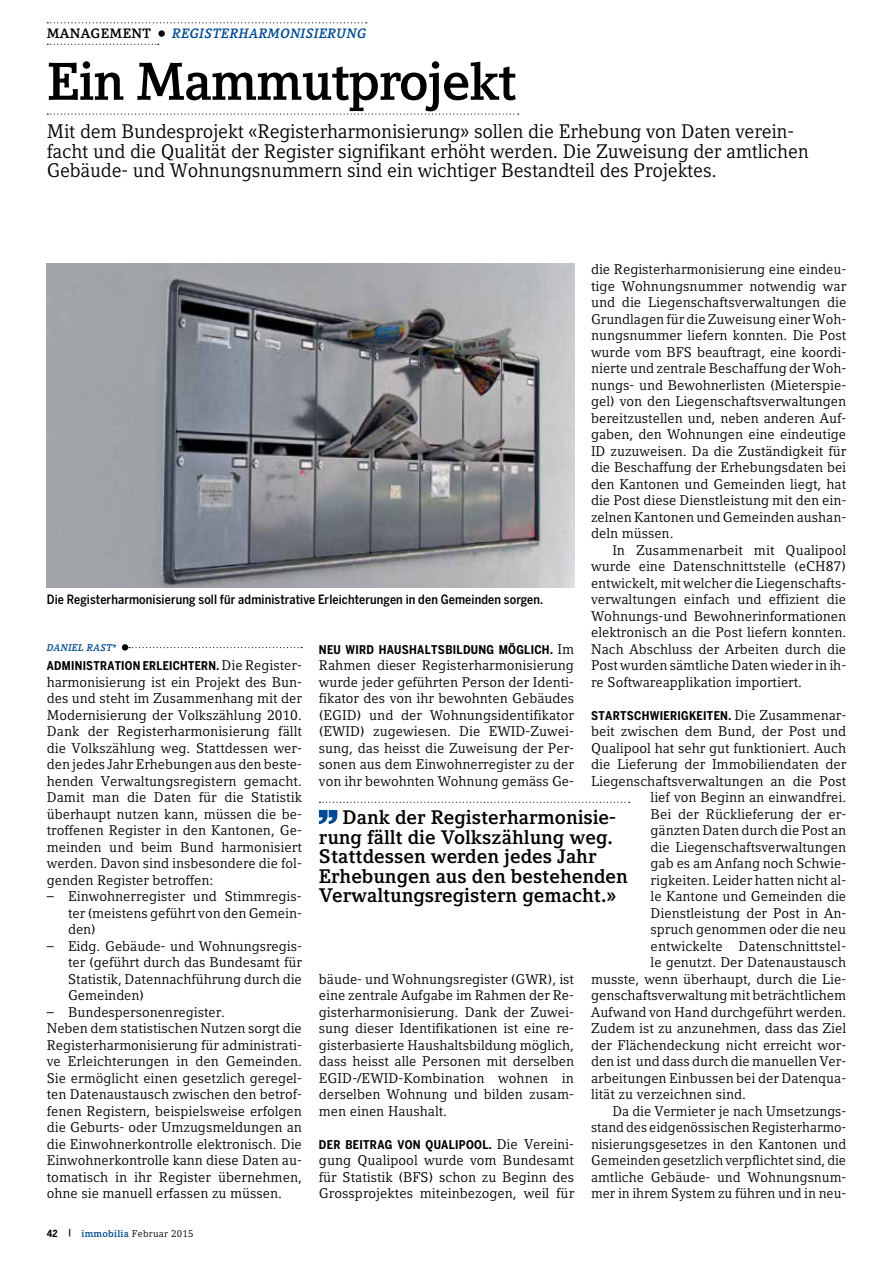
<style>
.page{position:relative;width:893px;height:1263px;background:#fff}
.page>*{position:absolute;margin:0;border:0;box-sizing:border-box;transform-origin:0 0}
.t1{font:700 52.5px "Compatil Letter LT Pro";letter-spacing:-.025em;color:#000}
.t2{font:19.5px/19.5px "Compatil Letter LT Pro";letter-spacing:-.01em;color:#000}
.t3{font:700 19.5px/19.5px "Compatil Letter LT Pro";color:#000}
.t4{font:13.95px/16.5px "Compatil Letter LT Pro";color:#000;text-align:justify}
.t5{font:italic 700 13.5px "Compatil Letter LT Pro";letter-spacing:.025em;color:#004a93}
.t6{font:700 13.5px "Compatil Letter LT Pro";letter-spacing:.025em;color:#000}
.t7{font:500 12.75px "Benton Sans Cond";letter-spacing:.01em;color:#000}
.t8{font:700 12px "Benton Sans Cond";letter-spacing:.025em;color:#000}
.t9{font:9.75px "Compatil Letter LT Pro";letter-spacing:.025em;color:#000}
.t10{font:italic 700 9.75px "Compatil Letter LT Pro";letter-spacing:.025em;color:#004a93}
.s1{font-family:"Compatil Letter LT Pro";font-weight:400;font-size:13.95px}
.s2{font-family:"Benton Sans Cond";font-weight:700}
.s3{font-weight:700}
.s4{font-weight:700;color:#004a93}
</style>
<div class="page">
<svg style="left:47px;top:22px;width:320px;height:1px"></svg>
<svg style="left:47px;top:44px;width:112px;height:1px"></svg>
<div style="left:158px;top:30px;width:7px;height:7px;background:#000;border-radius:50%"></div>
<svg style="left:129px;top:647px;width:173px;height:1px"></svg>
<div style="left:122px;top:644px;width:6px;height:7px;background:#000;border-radius:50%"></div>
<svg style="left:47px;top:114px;width:472px;height:1px"></svg>
<img style="left:47px;top:264px;width:527px;height:324px">
<svg style="left:319px;top:802px;width:311px;height:1px"></svg>
<svg style="left:319px;top:810px;width:18px;height:14px"></svg>
<p class="t6" style="left:47px;top:26px;width:106px">MANAGEMENT</p>
<p class="t5" style="left:172px;top:26px;width:196px">REGISTERHARMONISIERUNG</p>
<h1 class="t1" style="left:47px;top:51px;width:472px">Ein Mammutprojekt</h1>
<p class="t2" style="left:47px;top:122px;width:763px">Mit dem Bundesprojekt «Registerharmonisierung» sollen die Erhebung von Daten verein&shy;facht und die Qualität der Register signifikant erhöht werden. Die Zuweisung der amtlichen<br>Gebäude- und Wohnungsnummern sind ein wichtiger Bestandteil des Projektes.</p>
<p class="t4" style="left:591px;top:261px;width:257px">die Registerharmonisierung eine eindeu&shy;tige Wohnungsnummer notwendig war und die Liegenschaftsverwaltungen die Grundlagen für die Zuweisung einer Woh&shy;nungsnummer liefern konnten. Die Post wurde vom BFS beauftragt, eine koordi&shy;nierte und zentrale Beschaffung der Woh&shy;nungs- und Bewohnerlisten (Mieterspie&shy;gel) von den Liegenschaftsverwaltungen bereitzustellen und, neben anderen Auf&shy;gaben, den Wohnungen eine eindeutige ID zuzuweisen. Da die Zuständigkeit für die Beschaffung der Erhebungsdaten bei den Kantonen und Gemeinden liegt, hat die Post diese Dienstleistung mit den ein&shy;zelnen Kantonen und Gemeinden aushan&shy;deln müssen.</p>
<p class="t4" style="left:591px;top:542px;width:257px;text-indent:21px">In Zusammenarbeit mit Qualipool wurde eine Datenschnittstelle (eCH87) entwickelt, mit welcher die Liegenschafts&shy;verwaltungen einfach und effizient die Wohnungs-und Bewohnerinformationen elektronisch an die Post liefern konnten.<br>Nach Abschluss der Arbeiten durch die Post wurden sämtliche Daten wieder in ih&shy;re Softwareapplikation importiert.</p>
<p class="t8" style="left:591px;top:708px;width:257px">STARTSCHWIERIGKEITEN. <span class="s1">Die Zusammenar-</span></p>
<p class="t4" style="left:591px;top:723px;width:256px">beit zwischen dem Bund, der Post und</p>
<p class="t4" style="left:591px;top:740px;width:257px">Qualipool hat sehr gut funktioniert. Auch</p>
<p class="t4" style="left:591px;top:756px;width:257px">die Lieferung der Immobiliendaten der</p>
<p class="t4" style="left:591px;top:773px;width:257px">Liegenschaftsverwaltungen an die Post</p>
<p class="t4" style="left:651px;top:789px;width:197px">lief von Beginn an einwandfrei.</p>
<p class="t4" style="left:651px;top:806px;width:197px">Bei der Rücklieferung der er-</p>
<p class="t4" style="left:651px;top:822px;width:197px">gänzten Daten durch die Post an</p>
<p class="t4" style="left:651px;top:839px;width:197px">die Liegenschaftsverwaltungen</p>
<p class="t4" style="left:651px;top:855px;width:197px">gab es am Anfang noch Schwie-</p>
<p class="t4" style="left:651px;top:872px;width:197px">rigkeiten. Leider hatten nicht al-</p>
<p class="t4" style="left:651px;top:888px;width:197px">le Kantone und Gemeinden die</p>
<p class="t4" style="left:651px;top:905px;width:197px">Dienstleistung der Post in An-</p>
<p class="t4" style="left:651px;top:921px;width:197px">spruch genommen oder die neu</p>
<p class="t4" style="left:651px;top:938px;width:197px">entwickelte Datenschnittstel-</p>
<p class="t4" style="left:651px;top:954px;width:197px">le genutzt. Der Datenaustausch</p>
<p class="t4" style="left:591px;top:971px;width:257px">musste, wenn überhaupt, durch die Lie-</p>
<p class="t4" style="left:591px;top:987px;width:257px">genschaftsverwaltung mit beträchtlichem</p>
<p class="t4" style="left:591px;top:1004px;width:257px">Aufwand von Hand durchgeführt werden.</p>
<p class="t4" style="left:591px;top:1020px;width:257px">Zudem ist zu anzunehmen, dass das Ziel</p>
<p class="t4" style="left:591px;top:1037px;width:257px">der Flächendeckung nicht erreicht wor-</p>
<p class="t4" style="left:591px;top:1053px;width:257px">den ist und dass durch die manuellen Ver-</p>
<p class="t4" style="left:591px;top:1070px;width:257px">arbeitungen Einbussen bei der Datenqua-</p>
<p class="t4" style="left:591px;top:1086px;width:156px">lität zu verzeichnen sind.</p>
<p class="t4" style="left:612px;top:1103px;width:235px">Da die Vermieter je nach Umsetzungs-</p>
<p class="t4" style="left:591px;top:1119px;width:257px">stand des eidgenössischen Registerharmo-</p>
<p class="t4" style="left:591px;top:1136px;width:257px">nisierungsgesetzes in den Kantonen und</p>
<p class="t4" style="left:591px;top:1152px;width:256px">Gemeinden gesetzlich verpflichtet sind, die</p>
<p class="t4" style="left:591px;top:1169px;width:257px">amtliche Gebäude- und Wohnungsnum-</p>
<p class="t4" style="left:591px;top:1185px;width:257px">mer in ihrem System zu führen und in neu-</p>
<p class="t7" style="left:47px;top:592px;width:498px">Die Registerharmonisierung soll für administrative Erleichterungen in den Gemeinden sorgen.</p>
<p class="t8" style="left:319px;top:642px;width:257px">NEU WIRD HAUSHALTSBILDUNG MÖGLICH. <span class="s1">Im</span></p>
<p class="t4" style="left:319px;top:657px;width:257px">Rahmen dieser Registerharmonisierung wurde jeder geführten Person der Identi&shy;fikator des von ihr bewohnten Gebäudes (EGID) und der Wohnungsidentifikator (EWID) zugewiesen. Die EWID-Zuwei&shy;sung, das heisst die Zuweisung der Per&shy;sonen aus dem Einwohnerregister zu der von ihr bewohnten Wohnung gemäss Ge-</p>
<p class="t10" style="left:47px;top:641px;width:71px">DANIEL RAST*</p>
<p class="t8" style="left:47px;top:659px;width:257px">ADMINISTRATION ERLEICHTERN. <span class="s1">Die Register-</span></p>
<p class="t4" style="left:47px;top:674px;width:257px">harmonisierung ist ein Projekt des Bun&shy;des und steht im Zusammenhang mit der Modernisierung der Volkszählung 2010.<br>Dank der Registerharmonisierung fällt die Volkszählung weg. Stattdessen wer&shy;den jedes Jahr Erhebungen aus den beste&shy;henden Verwaltungsregistern gemacht.<br>Damit man die Daten für die Statistik überhaupt nutzen kann, müssen die be&shy;troffenen Register in den Kantonen, Ge&shy;meinden und beim Bund harmonisiert werden. Davon sind insbesondere die fol&shy;genden Register betroffen:</p>
<p class="t4" style="left:68px;top:888px;width:235px;text-indent:-21px">– Einwohnerregister und Stimmregis&shy;ter (meistens geführt von den Gemein&shy;den)</p>
<p class="t4" style="left:68px;top:938px;width:235px;text-indent:-21px">– Eidg. Gebäude- und Wohnungsregis&shy;ter (geführt durch das Bundesamt für Statistik, Datennachführung durch die Gemeinden)</p>
<p class="t4" style="left:47px;top:1004px;width:257px;text-align:left">– Bundespersonenregister.<br>Neben dem statistischen Nutzen sorgt die Registerharmonisierung für administrati&shy;ve Erleichterungen in den Gemeinden.<br>Sie ermöglicht einen gesetzlich geregel&shy;ten Datenaustausch zwischen den betrof&shy;fenen Registern, beispielsweise erfolgen die Geburts- oder Umzugsmeldungen an die Einwohnerkontrolle elektronisch. Die Einwohnerkontrolle kann diese Daten au&shy;tomatisch in ihr Register übernehmen, ohne sie manuell erfassen zu müssen.</p>
<h2 class="t3" style="left:319px;top:808px;width:310px;text-indent:24px">Dank der Registerharmonisie&shy;rung fällt die Volkszählung weg.<br>Stattdessen werden jedes Jahr<br>Erhebungen aus den bestehenden<br>Verwaltungsregistern gemacht.»</h2>
<p class="t4" style="left:319px;top:971px;width:257px">bäude- und Wohnungsregister (GWR), ist eine zentrale Aufgabe im Rahmen der Re&shy;gisterharmonisierung. Dank der Zuwei&shy;sung dieser Identifikationen ist eine re&shy;gisterbasierte Haushaltsbildung möglich, dass heisst alle Personen mit derselben EGID-/EWID-Kombination wohnen in derselben Wohnung und bilden zusam&shy;men einen Haushalt.</p>
<p class="t8" style="left:319px;top:1137px;width:257px">DER BEITRAG VON QUALIPOOL. <span class="s1">Die Vereini-</span></p>
<p class="t4" style="left:319px;top:1152px;width:257px">gung Qualipool wurde vom Bundesamt für Statistik (BFS) schon zu Beginn des Grossprojektes miteinbezogen, weil für</p>
<p class="t9" style="left:47px;top:1227px;width:148px"><span class="s2">42</span> <span class="s3">|</span> <span class="s4">immobilia</span> Februar 2015</p>
</div>
